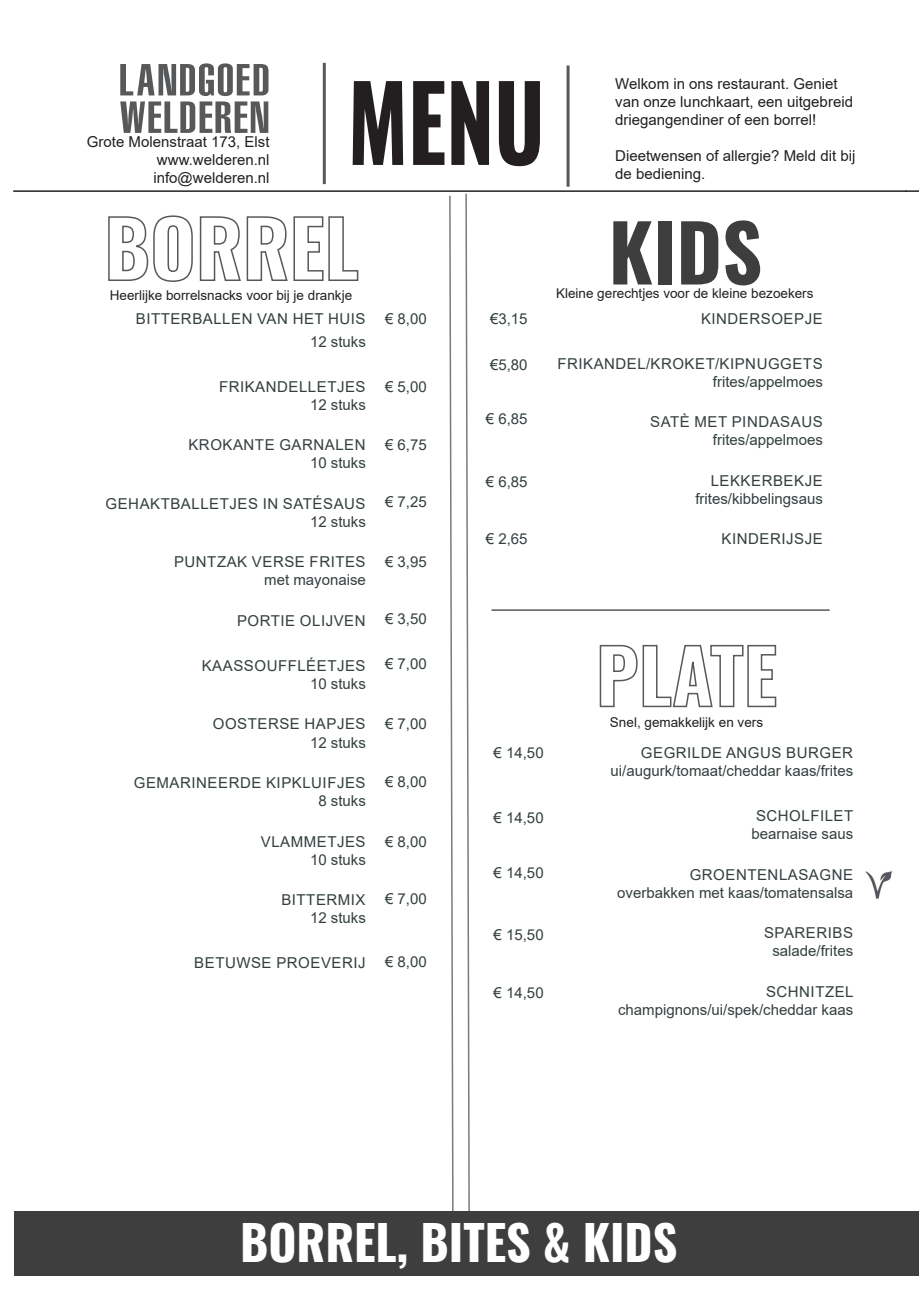
<style>
.page{position:relative;width:919px;height:1289px;background:#fff}
.page>*{position:absolute;margin:0;border:0;box-sizing:border-box;transform-origin:0 0}
.t1{font:700 103.5px "Oswald";color:#231f20;scale:.83 1}
.t2{font:700 78px "Oswald";color:#3e3e3f}
.t3{font:700 48px "Oswald";color:#fff}
.t4{font:15px/18px "Arial";letter-spacing:.035em;color:#343f3f;text-align:right}
.t5{font:15px/18px "Arial";color:#343f3f;text-align:right}
.t6{font:15px/18px "Arial";color:#231f20}
.t7{font:13.5px "Arial";color:#231f20}
</style>
<div class="page">
<svg style="left:465px;top:194px;width:5px;height:1017px"></svg>
<svg style="left:449px;top:196px;width:4px;height:1015px"></svg>
<hr style="left:13px;top:190px;width:893px;height:2px;background:#231f20">
<div style="left:14px;top:1211px;width:891px;height:65px;background:#3e3e3f"></div>
<svg style="left:108px;top:215px;width:85px;height:67px"></svg>
<svg style="left:199px;top:216px;width:160px;height:65px"></svg>
<hr style="left:491px;top:609px;width:338px;height:2px;background:#57585a">
<svg style="left:120px;top:63px;width:148px;height:70px"></svg>
<hr style="left:323px;top:63px;width:3px;height:121px;background:#57585a">
<hr style="left:566px;top:65px;width:3px;height:122px;background:#57585a">
<div style="left:906px;top:1211px;width:12px;height:65px;background:#3e3e3f"></div>
<svg style="left:905px;top:190px;width:13px;height:2px"></svg>
<svg style="left:599px;top:644px;width:178px;height:64px"></svg>
<img style="left:865px;top:871px;width:28px;height:28px">
<p class="t6" style="left:87px;top:133px;width:184px">Grote Molenstraat 173, Elst</p>
<p class="t6" style="left:153px;top:169px;width:118px">info@welderen.nl</p>
<p class="t6" style="left:157px;top:151px;width:114px">www.welderen.nl</p>
<h1 class="t1" style="left:348px;top:69px;width:238px">MENU</h1>
<p class="t6" style="left:615px;top:74px;width:239px">Welkom in ons restaurant. Geniet van onze lunchkaart, een uitgebreid driegangendiner of een borrel!</p>
<p class="t6" style="left:615px;top:146px;width:242px">Dieetwensen of allergie? Meld dit bij de bediening.</p>
<h2 class="t2" style="left:608px;top:212px;width:155px">KIDS</h2>
<p class="t7" style="left:110px;top:286px;width:244px">Heerlijke borrelsnacks voor bij je drankje</p>
<p class="t4" style="left:136px;top:308px;width:231px;line-height:22.5px">BITTERBALLEN VAN HET HUIS<br>12 stuks</p>
<p class="t4" style="left:219px;top:377px;width:148px">FRIKANDELLETJES<br>12 stuks</p>
<p class="t4" style="left:188px;top:436px;width:179px">KROKANTE GARNALEN<br>10 stuks</p>
<p class="t4" style="left:105px;top:494px;width:262px">GEHAKTBALLETJES IN SATÉSAUS<br>12 stuks</p>
<p class="t4" style="left:174px;top:553px;width:193px">PUNTZAK VERSE FRITES met mayonaise</p>
<p class="t4" style="left:237px;top:611px;width:130px">PORTIE OLIJVEN</p>
<p class="t4" style="left:202px;top:656px;width:166px">KAASSOUFFLÉETJES<br>10 stuks</p>
<p class="t4" style="left:213px;top:715px;width:154px">OOSTERSE HAPJES<br>12 stuks</p>
<p class="t4" style="left:134px;top:773px;width:233px">GEMARINEERDE KIPKLUIFJES<br>8 stuks</p>
<p class="t4" style="left:261px;top:832px;width:107px">VLAMMETJES<br>10 stuks</p>
<p class="t4" style="left:281px;top:890px;width:86px">BITTERMIX<br>12 stuks</p>
<p class="t4" style="left:194px;top:953px;width:173px">BETUWSE PROEVERIJ</p>
<p class="t4" style="left:385px;top:310px;width:43px">€ 8,00</p>
<p class="t4" style="left:385px;top:377px;width:43px">€ 5,00</p>
<p class="t4" style="left:385px;top:436px;width:43px">€ 6,75</p>
<p class="t4" style="left:385px;top:493px;width:43px">€ 7,25</p>
<p class="t4" style="left:385px;top:553px;width:43px">€ 3,95</p>
<p class="t4" style="left:385px;top:610px;width:43px">€ 3,50</p>
<p class="t4" style="left:385px;top:655px;width:43px">€ 7,00</p>
<p class="t4" style="left:385px;top:715px;width:43px">€ 7,00</p>
<p class="t4" style="left:385px;top:772px;width:43px">€ 8,00</p>
<p class="t4" style="left:385px;top:832px;width:43px">€ 8,00</p>
<p class="t4" style="left:385px;top:889px;width:43px">€ 7,00</p>
<p class="t4" style="left:385px;top:952px;width:43px">€ 8,00</p>
<p class="t4" style="left:490px;top:309px;width:39px">€3,15</p>
<p class="t4" style="left:490px;top:355px;width:39px">€5,80</p>
<p class="t4" style="left:486px;top:409px;width:43px">€ 6,85</p>
<p class="t4" style="left:486px;top:472px;width:43px">€ 6,85</p>
<p class="t4" style="left:486px;top:529px;width:43px">€ 2,65</p>
<p class="t7" style="left:556px;top:284px;width:259px">Kleine gerechtjes voor de kleine bezoekers</p>
<p class="t4" style="left:701px;top:309px;width:123px">KINDERSOEPJE</p>
<p class="t4" style="left:557px;top:354px;width:267px">FRIKANDEL/KROKET/KIPNUGGETS frites/appelmoes</p>
<p class="t5" style="left:650px;top:413px;width:174px">SATÈ MET PINDASAUS frites/appelmoes</p>
<p class="t5" style="left:695px;top:471px;width:129px">LEKKERBEKJE frites/kibbelingsaus</p>
<p class="t4" style="left:721px;top:530px;width:103px">KINDERIJSJE</p>
<p class="t4" style="left:493px;top:743px;width:52px">€ 14,50</p>
<p class="t4" style="left:493px;top:808px;width:52px">€ 14,50</p>
<p class="t4" style="left:493px;top:863px;width:52px">€ 14,50</p>
<p class="t4" style="left:493px;top:925px;width:52px">€ 15,50</p>
<p class="t4" style="left:493px;top:983px;width:52px">€ 14,50</p>
<p class="t7" style="left:610px;top:712px;width:155px">Snel, gemakkelijk en vers</p>
<p class="t5" style="left:610px;top:743px;width:244px">GEGRILDE ANGUS BURGER ui/augurk/tomaat/cheddar kaas/frites</p>
<p class="t5" style="left:751px;top:806px;width:103px;text-align:left">SCHOLFILET bearnaise saus</p>
<p class="t5" style="left:617px;top:865px;width:237px">GROENTENLASAGNE overbakken met kaas/tomatensalsa</p>
<p class="t5" style="left:764px;top:923px;width:91px;text-align:center">SPARERIBS salade/frites</p>
<p class="t5" style="left:618px;top:982px;width:237px">SCHNITZEL champignons/ui/spek/cheddar kaas</p>
<h3 class="t3" style="left:240px;top:1217px;width:438px">BORREL, BITES &amp; KIDS</h3>
</div>
